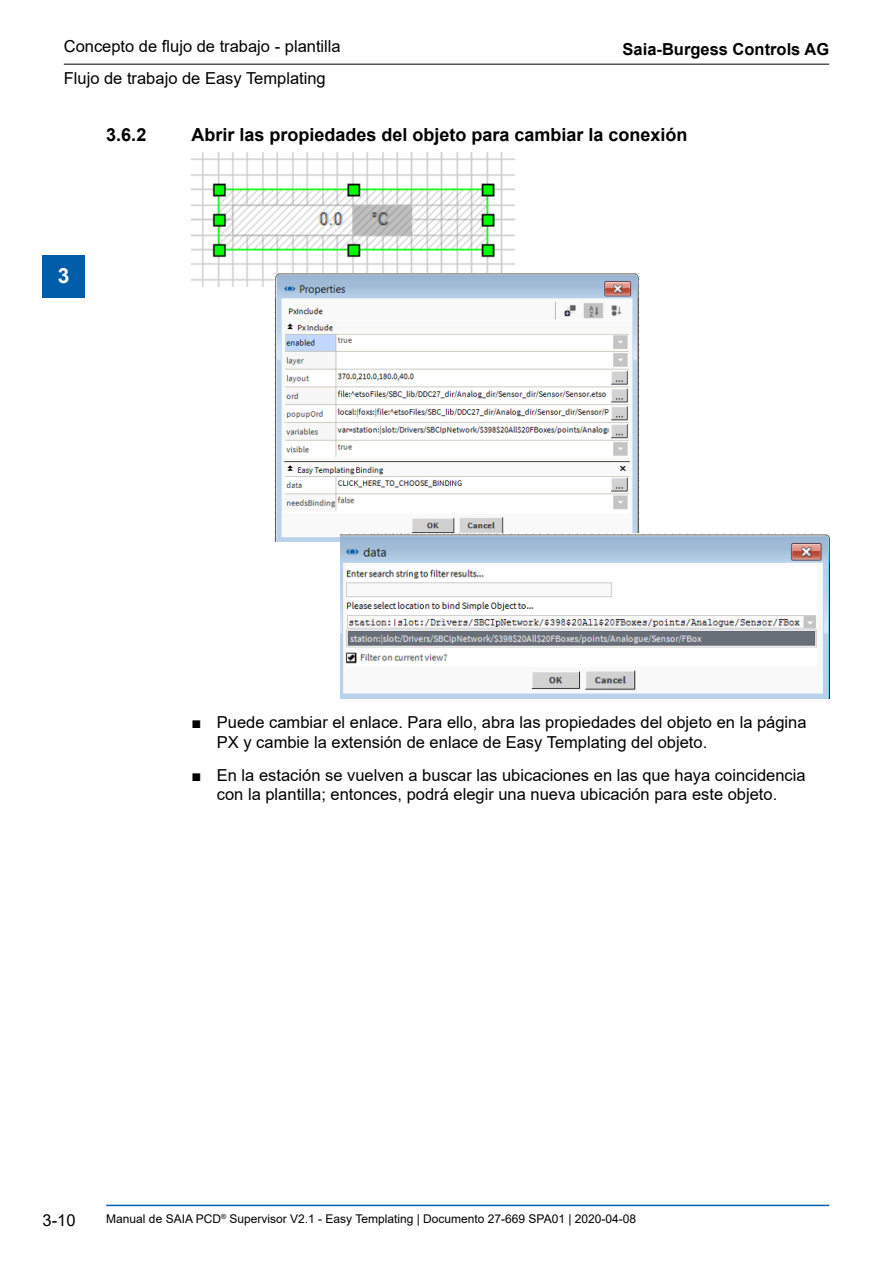
<style>
.page{position:relative;width:893px;height:1263px;background:#fff}
.page>*{position:absolute;margin:0;border:0;box-sizing:border-box;transform-origin:0 0}
.t1{font:700 21px "Arial";color:#fff}
.Ueberschrift_3{font:700 18px "Arial";color:#000}
.t2{font:16.5px/19.8px "Arial";color:#000}
.t3{font:700 16.5px "Arial";color:#000}
.t4{font:12px "Arial";color:#000}
</style>
<div class="page">
<hr style="left:64px;top:64px;width:765px;height:1px;background:#000">
<hr style="left:106px;top:1205px;width:723px;height:1px;background:#005da9">
<div style="left:43px;top:255px;width:42px;height:43px;background:#005da9"></div>
<img style="left:191px;top:152px;width:323px;height:134px">
<img style="left:274px;top:273px;width:366px;height:269px">
<img style="left:340px;top:534px;width:489px;height:164px">
<p class="t2" style="left:64px;top:37px;width:278px">Concepto de flujo de trabajo - plantilla</p>
<p class="t2" style="left:64px;top:68px;width:264px">Flujo de trabajo de Easy Templating</p>
<p class="t3" style="left:623px;top:37px;width:208px">Saia-Burgess Controls AG</p>
<p class="Ueberschrift_3" style="left:106px;top:122px;width:42px">3.6.2</p>
<p class="Ueberschrift_3" style="left:191px;top:122px;width:498px">Abrir las propiedades del objeto para cambiar la conexión</p>
<p class="t1" style="left:58px;top:261px;width:13px">3</p>
<p class="t2" style="left:217px;top:712px;width:591px;text-indent:-26px">■ Puede cambiar el enlace. Para ello, abra las propiedades del objeto en la página<br>PX y cambie la extensión de enlace de Easy Templating del objeto.</p>
<p class="t2" style="left:191px;top:765px;width:616px;text-align:center">■ En la estación se vuelven a buscar las ubicaciones en las que haya coincidencia con la plantilla; entonces, podrá elegir una nueva ubicación para este objeto.</p>
<p class="t2" style="left:43px;top:1210px;width:35px">3-10</p>
<p class="t4" style="left:106px;top:1211px;width:531px">Manual de SAIA PCD<sup>®</sup> Supervisor V2.1 - Easy Templating | Documento 27-669 SPA01 | 2020-04-08</p>
</div>
